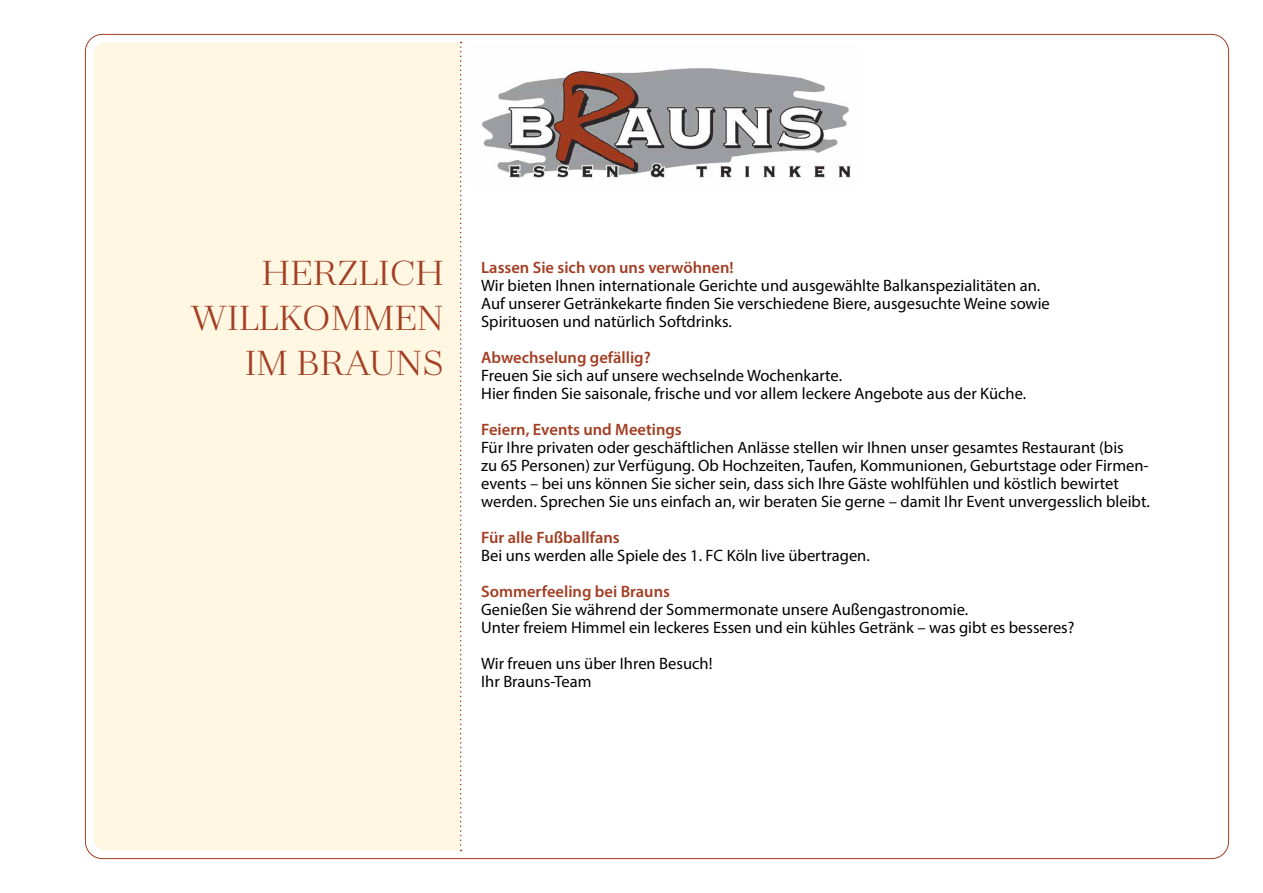
<style>
.page{position:relative;width:1263px;height:893px;background:#fff}
.page>*{position:absolute;margin:0;border:0;box-sizing:border-box;transform-origin:0 0}
.t1{font:39px/45px "Zahrah";letter-spacing:.01em;color:#a23e23;text-align:right}
.t2{font:16.5px/18px "Myriad Pro";color:#000}
.t3{font:600 16.5px "Myriad Pro";color:#a23e23}
</style>
<div class="page">
<div style="left:94px;top:43px;width:366px;height:807px;background:#fff7e2"></div>
<svg style="left:460px;top:42px;width:2px;height:809px"></svg>
<img style="left:482px;top:68px;width:369px;height:110px">
<h1 class="t1" style="left:190px;top:250px;width:255px">HERZLICH<br>WILLKOMMEN<br>IM BRAUNS</h1>
<p class="t3" style="left:481px;top:257px;width:254px">Lassen Sie sich von uns verwöhnen!</p>
<p class="t2" style="left:481px;top:276px;width:570px">Wir bieten Ihnen internationale Gerichte und ausgewählte Balkanspezialitäten an.<br>Auf unserer Getränkekarte finden Sie verschiedene Biere, ausgesuchte Weine sowie<br>Spirituosen und natürlich Softdrinks.</p>
<p class="t3" style="left:481px;top:347px;width:171px">Abwechselung gefällig?</p>
<p class="t2" style="left:481px;top:366px;width:547px">Freuen Sie sich auf unsere wechselnde Wochenkarte.<br>Hier finden Sie saisonale, frische und vor allem leckere Angebote aus der Küche.</p>
<p class="t3" style="left:481px;top:419px;width:202px">Feiern, Events und Meetings</p>
<p class="t2" style="left:481px;top:438px;width:670px">Für Ihre privaten oder geschäftlichen Anlässe stellen wir Ihnen unser gesamtes Restaurant (bis<br>zu 65 Personen) zur Verfügung. Ob Hochzeiten, Taufen, Kommunionen, Geburtstage oder Firmen&shy;events – bei uns können Sie sicher sein, dass sich Ihre Gäste wohlfühlen und köstlich bewirtet werden. Sprechen Sie uns einfach an, wir beraten Sie gerne – damit Ihr Event unvergesslich bleibt.</p>
<p class="t3" style="left:481px;top:527px;width:140px">Für alle Fußballfans</p>
<p class="t2" style="left:481px;top:546px;width:390px">Bei uns werden alle Spiele des 1. FC Köln live übertragen.</p>
<p class="t3" style="left:481px;top:581px;width:190px">Sommerfeeling bei Brauns</p>
<p class="t2" style="left:481px;top:600px;width:595px">Genießen Sie während der Sommermonate unsere Außengastronomie.<br>Unter freiem Himmel ein leckeres Essen und ein kühles Getränk – was gibt es besseres?</p>
<p class="t2" style="left:481px;top:654px;width:233px">Wir freuen uns über Ihren Besuch!<br>Ihr Brauns-Team</p>
</div>
